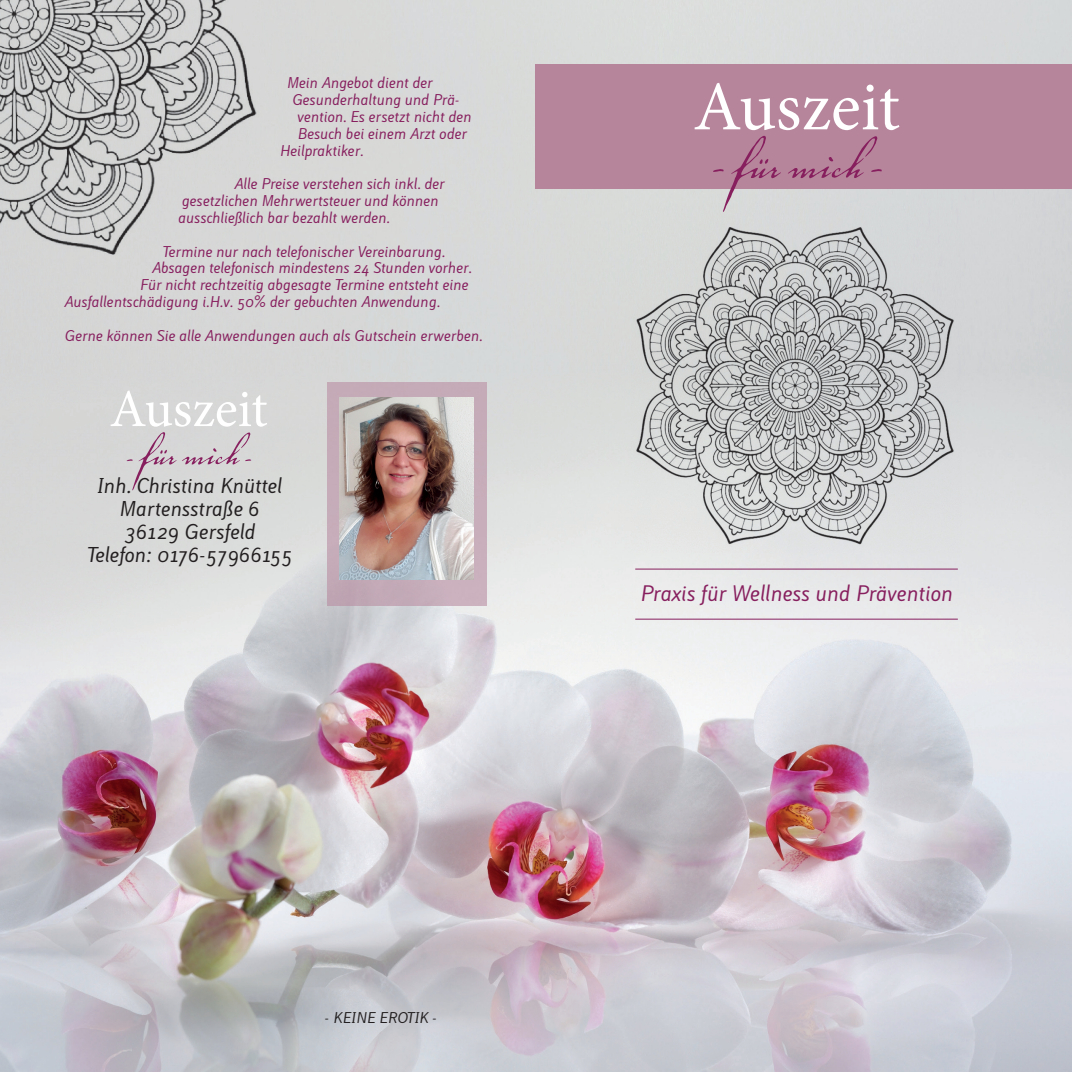
<style>
.page{position:relative;width:1072px;height:1072px;background:#fff}
.page>*{position:absolute;margin:0;border:0;box-sizing:border-box;transform-origin:0 0}
.t1{font:78.75px "Voluta Script";color:#871f5e}
.t2{font:70px "Minion Pro";color:#fff}
.t3{font:60.2px "Voluta Script";color:#871f5e}
.t4{font:53.55px "Minion Pro";color:#fff}
.t5{font:italic 20.12px "Lacuna";color:#871f5e}
.t6{font:italic 19.25px/23.1px "Lacuna";color:#231f20;text-align:center}
.t7{font:italic 14px/16.8px "Lacuna";color:#871f5e}
.t8{font:italic 14px "Lacuna";color:#231f20}
.s1{font-size:42.88px}
</style>
<div class="page">
<img style="left:0;top:0;width:1071px;height:1071px">
<div style="left:535px;top:64px;width:536px;height:125px;background:#b6849b"></div>
<img style="left:631px;top:203px;width:331px;height:349px">
<hr style="left:635px;top:568px;width:322px;height:1px;background:#871f5e">
<hr style="left:635px;top:618px;width:322px;height:1px;background:#871f5e">
<img style="left:0;top:0;width:260px;height:401px">
<div style="left:327px;top:382px;width:159px;height:223px;background:#c5abb7"></div>
<img style="left:340px;top:397px;width:133px;height:182px">
<p class="t7" style="left:287px;top:75px;width:147px">Mein Angebot dient der</p>
<p class="t7" style="left:292px;top:92px;width:169px">Gesunderhaltung und Prä-</p>
<p class="t7" style="left:297px;top:109px;width:176px">vention. Es ersetzt nicht den</p>
<p class="t7" style="left:297px;top:125px;width:171px">Besuch bei einem Arzt oder</p>
<p class="t7" style="left:280px;top:142px;width:85px">Heilpraktiker.</p>
<p class="t7" style="left:178px;top:176px;width:268px;text-indent:56px">Alle Preise verstehen sich inkl. der gesetzlichen Mehrwertsteuer und können ausschließlich bar bezahlt werden.</p>
<p class="t7" style="left:162px;top:243px;width:284px">Termine nur nach telefonischer Vereinbarung.</p>
<p class="t7" style="left:152px;top:260px;width:321px">Absagen telefonisch mindestens 24 Stunden vorher.</p>
<p class="t7" style="left:140px;top:277px;width:330px">Für nicht rechtzeitig abgesagte Termine entsteht eine</p>
<p class="t7" style="left:64px;top:293px;width:377px">Ausfallentschädigung i.H.v. 50% der gebuchten Anwendung.</p>
<p class="t7" style="left:64px;top:327px;width:420px">Gerne können Sie alle Anwendungen auch als Gutschein erwerben.</p>
<h3 class="t4" style="left:109px;top:373px;width:160px">Auszeit</h3>
<h3 class="t3" style="left:126px;top:408px;width:127px"><span class="s1">-</span> für mich <span class="s1">-</span></h3>
<h3 class="t6" style="left:87px;top:474px;width:207px">Inh. Christina Knüttel<br>Martensstraße 6<br>36129 Gersfeld<br>Telefon: 0176-57966155</h3>
<h2 class="t2" style="left:693px;top:60px;width:208px">Auszeit</h2>
<h1 class="t1" style="left:711px;top:104px;width:173px">- für mich-</h1>
<h3 class="t5" style="left:640px;top:580px;width:314px">Praxis für Wellness und Prävention</h3>
<p class="t8" style="left:324px;top:1008px;width:114px">- KEINE EROTIK -</p>
</div>
